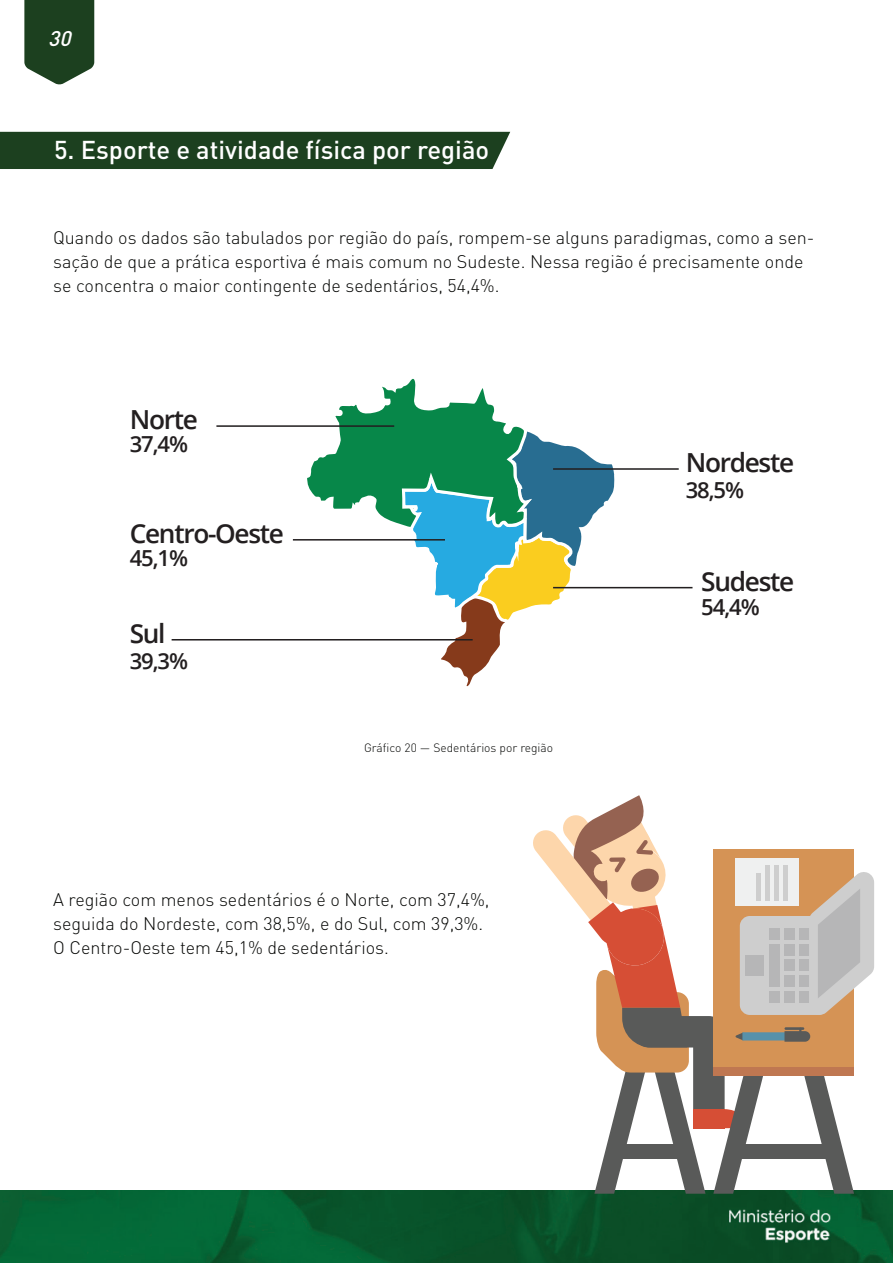
<style>
.page{position:relative;width:893px;height:1263px;background:#fff}
.page>*{position:absolute;margin:0;border:0;box-sizing:border-box;transform-origin:0 0}
.t1{font:600 26.25px "Open Sans";letter-spacing:-.05em;color:#231f20}
.t2{font:500 25.5px "DIN Pro";color:#fff}
.t3{font:600 22.05px "Open Sans";letter-spacing:-.05em;color:#231f20}
.t4{font:italic 500 21px "DIN Pro";color:#fff}
.t5{font:300 18px/24px "DIN Pro";color:#040503}
.t6{font:300 12px "DIN Pro";color:#040503}
</style>
<div class="page">
<svg style="left:24px;top:0;width:70px;height:84px;background:#325335"></svg>
<img style="left:0;top:1191px;width:893px;height:72px">
<div style="left:0;top:132px;width:510px;height:37px;background:#1c401f"></div>
<svg style="left:803px;top:1075px;width:51px;height:119px"></svg>
<div style="left:735px;top:1144px;width:97px;height:15px;background:#595a59"></div>
<div style="left:713px;top:849px;width:141px;height:226px;background:#d59355"></div>
<div style="left:713px;top:1067px;width:141px;height:8px;background:#bf7751"></div>
<div style="left:740px;top:916px;width:87px;height:99px;background:#cecece;border-radius:10px"></div>
<div style="left:769px;top:928px;width:10px;height:12px;background:#b6b6b7"></div>
<div style="left:769px;top:944px;width:10px;height:42px;background:#b6b6b7"></div>
<div style="left:769px;top:991px;width:10px;height:11px;background:#b6b6b7"></div>
<div style="left:784px;top:928px;width:11px;height:12px;background:#b6b6b7"></div>
<div style="left:784px;top:944px;width:11px;height:11px;background:#b6b6b7"></div>
<div style="left:784px;top:960px;width:11px;height:11px;background:#b6b6b7"></div>
<div style="left:784px;top:975px;width:11px;height:12px;background:#b6b6b7"></div>
<div style="left:784px;top:991px;width:11px;height:11px;background:#b6b6b7"></div>
<div style="left:800px;top:928px;width:10px;height:12px;background:#b6b6b7"></div>
<div style="left:800px;top:944px;width:10px;height:11px;background:#b6b6b7"></div>
<div style="left:800px;top:960px;width:10px;height:11px;background:#b6b6b7"></div>
<div style="left:800px;top:975px;width:10px;height:12px;background:#b6b6b7"></div>
<div style="left:800px;top:991px;width:10px;height:11px;background:#b6b6b7"></div>
<svg style="left:809px;top:872px;width:65px;height:143px"></svg>
<div style="left:736px;top:858px;width:63px;height:48px;background:#eff0f0"></div>
<div style="left:783px;top:865px;width:5px;height:35px;background:#cecece"></div>
<div style="left:774px;top:865px;width:5px;height:35px;background:#cecece"></div>
<div style="left:765px;top:865px;width:5px;height:35px;background:#cecece"></div>
<div style="left:742px;top:1032px;width:52px;height:8px;background:#5791aa"></div>
<hr style="left:784px;top:1027px;width:20px;height:3px;background:#595a59">
<svg style="left:784px;top:1028px;width:26px;height:14px"></svg>
<svg style="left:531px;top:795px;width:233px;height:399px"></svg>
<svg style="left:305px;top:378px;width:315px;height:309px"></svg>
<hr style="left:216px;top:425px;width:178px;height:2px;background:#231f20">
<hr style="left:553px;top:468px;width:126px;height:2px;background:#231f20">
<hr style="left:553px;top:587px;width:139px;height:1px;background:#231f20">
<hr style="left:293px;top:539px;width:152px;height:2px;background:#231f20">
<hr style="left:172px;top:639px;width:301px;height:1px;background:#231f20">
<p class="t4" style="left:48px;top:24px;width:30px">30</p>
<h2 class="t2" style="left:54px;top:132px;width:437px">5. Esporte e atividade física por região</h2>
<p class="t5" style="left:53px;top:225px;width:763px">Quando os dados são tabulados por região do país, rompem-se alguns paradigmas, como a sen&shy;sação de que a prática esportiva é mais comum no Sudeste. Nessa região é precisamente onde se concentra o maior contingente de sedentários, 54,4%.</p>
<h1 class="t1" style="left:130px;top:402px;width:70px">Norte</h1>
<p class="t3" style="left:130px;top:428px;width:60px">37,4%</p>
<h1 class="t1" style="left:130px;top:516px;width:156px">Centro-Oeste</h1>
<p class="t3" style="left:130px;top:543px;width:60px">45,1%</p>
<h1 class="t1" style="left:130px;top:616px;width:37px">Sul</h1>
<p class="t3" style="left:130px;top:646px;width:60px">39,3%</p>
<p class="t6" style="left:364px;top:739px;width:191px">Gráfico 20 — Sedentários por região</p>
<p class="t5" style="left:53px;top:886px;width:438px">A região com menos sedentários é o Norte, com 37,4%, seguida do Nordeste, com 38,5%, e do Sul, com 39,3%.<br>O Centro-Oeste tem 45,1% de sedentários.</p>
<h1 class="t1" style="left:686px;top:445px;width:110px">Nordeste</h1>
<p class="t3" style="left:686px;top:474px;width:60px">38,5%</p>
<h1 class="t1" style="left:701px;top:563px;width:95px">Sudeste</h1>
<p class="t3" style="left:701px;top:591px;width:60px">54,4%</p>
</div>
